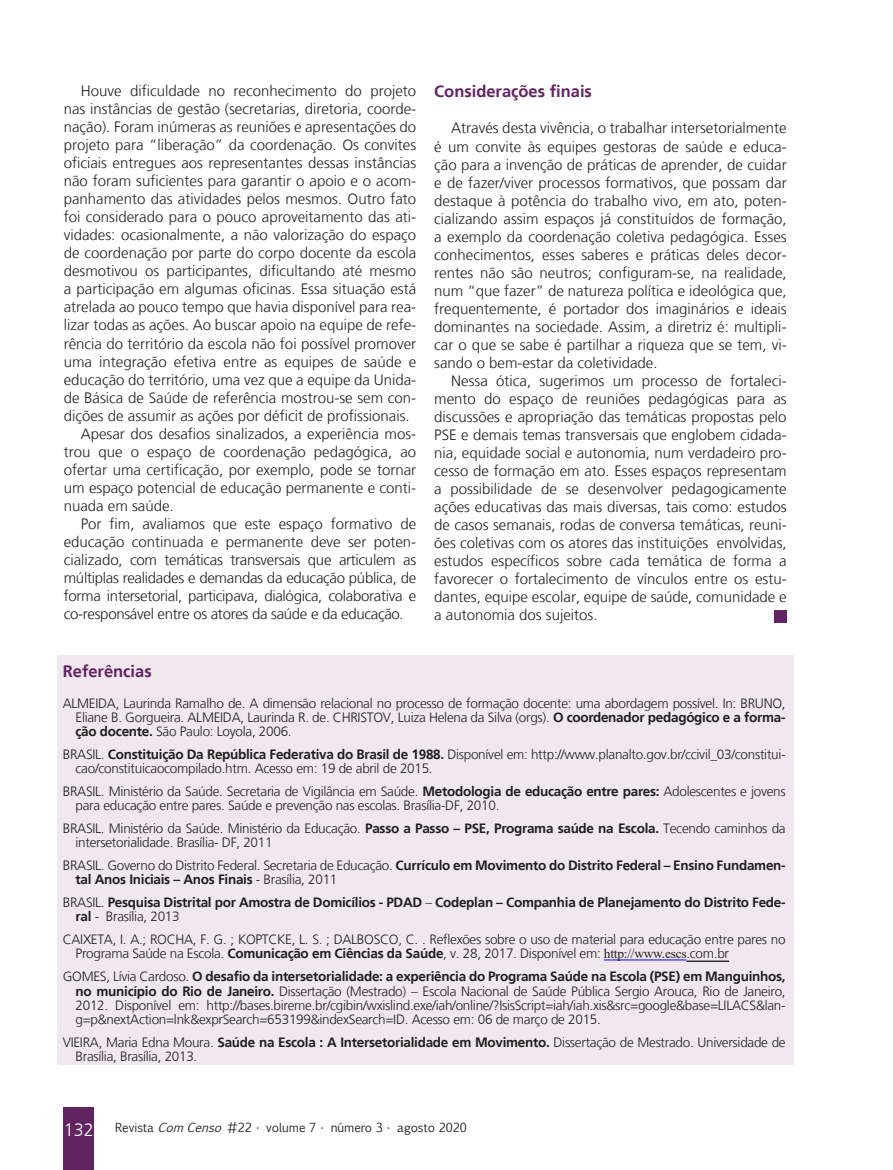
<style>
.page{position:relative;width:893px;height:1170px;background:#fff}
.page>*{position:absolute;margin:0;border:0;box-sizing:border-box;transform-origin:0 0}
.Subtítulo_ROXO_RELAT{font:700 16.5px "Frutiger LT";color:#622362}
.Miolo__10{font:300 15px/18px "Frutiger LT";color:#231f20;text-align:justify}
.Referências__10{font:300 13.5px/14.2px "Frutiger LT";letter-spacing:-.02em;color:#231f20}
.Referências__10-2{font:700 13.5px/14.2px "Frutiger LT";letter-spacing:-.02em;color:#231f20}
.t1{font:12px "Euphemia CAS";color:#231f20}
.s1{font-weight:700}
.s2{font-weight:300}
.s3{font-family:"Times New Roman";font-weight:400}
.s4{font-family:"Frutiger LT";font-weight:300;font-size:18px;color:#fff}
.s5{font-style:italic}
</style>
<div class="page">
<div style="left:64px;top:1107px;width:30px;height:62px;background:#622362"></div>
<div style="left:774px;top:609px;width:13px;height:13px;background:#622362"></div>
<div style="left:57px;top:655px;width:737px;height:409px;background:#f1e7ee"></div>
<hr style="left:604px;top:959px;width:82px;height:1px;background:#00f">
<hr style="left:686px;top:960px;width:43px;height:1px;background:#231f20">
<p class="Miolo__10" style="left:64px;top:82px;width:354px;text-indent:17px">Houve dificuldade no reconhecimento do projeto nas instâncias de gestão (secretarias, diretoria, coorde&shy;nação). Foram inúmeras as reuniões e apresentações do projeto para “liberação” da coordenação. Os convites oficiais entregues aos representantes dessas instâncias não foram suficientes para garantir o apoio e o acom&shy;panhamento das atividades pelos mesmos. Outro fato foi considerado para o pouco aproveitamento das ati&shy;vidades: ocasionalmente, a não valorização do espaço de coordenação por parte do corpo docente da escola desmotivou os participantes, dificultando até mesmo a participação em algumas oficinas. Essa situação está atrelada ao pouco tempo que havia disponível para rea&shy;lizar todas as ações. Ao buscar apoio na equipe de refe&shy;rência do território da escola não foi possível promover uma integração efetiva entre as equipes de saúde e educação do território, uma vez que a equipe da Unida&shy;de Básica de Saúde de referência mostrou-se sem con&shy;dições de assumir as ações por déficit de profissionais.</p>
<p class="Miolo__10" style="left:64px;top:424px;width:354px;text-indent:17px">Apesar dos desafios sinalizados, a experiência mos&shy;trou que o espaço de coordenação pedagógica, ao ofertar uma certificação, por exemplo, pode se tornar um espaço potencial de educação permanente e conti&shy;nuada em saúde.</p>
<p class="Miolo__10" style="left:64px;top:514px;width:354px;text-indent:17px">Por fim, avaliamos que este espaço formativo de educação continuada e permanente deve ser poten&shy;cializado, com temáticas transversais que articulem as múltiplas realidades e demandas da educação pública, de forma intersetorial, participava, dialógica, colaborativa e co-responsável entre os atores da saúde e da educação.</p>
<p class="Subtítulo_ROXO_RELAT" style="left:434px;top:82px;width:159px">Considerações finais</p>
<p class="Miolo__10" style="left:434px;top:119px;width:354px;text-indent:17px">Através desta vivência, o trabalhar intersetorialmente é um convite às equipes gestoras de saúde e educa&shy;ção para a invenção de práticas de aprender, de cuidar e de fazer/viver processos formativos, que possam dar destaque à potência do trabalho vivo, em ato, poten&shy;cializando assim espaços já constituídos de formação, a exemplo da coordenação coletiva pedagógica. Esses conhecimentos, esses saberes e práticas deles decor&shy;rentes não são neutros; configuram-se, na realidade, num “que fazer” de natureza política e ideológica que, frequentemente, é portador dos imaginários e ideais dominantes na sociedade. Assim, a diretriz é: multipli&shy;car o que se sabe é partilhar a riqueza que se tem, vi&shy;sando o bem-estar da coletividade.</p>
<p class="Miolo__10" style="left:434px;top:371px;width:354px;text-indent:17px">Nessa ótica, sugerimos um processo de fortaleci&shy;mento do espaço de reuniões pedagógicas para as discussões e apropriação das temáticas propostas pelo PSE e demais temas transversais que englobem cidada&shy;nia, equidade social e autonomia, num verdadeiro pro&shy;cesso de formação em ato. Esses espaços representam a possibilidade de se desenvolver pedagogicamente ações educativas das mais diversas, tais como: estudos de casos semanais, rodas de conversa temáticas, reuni&shy;ões coletivas com os atores das instituições envolvidas, estudos específicos sobre cada temática de forma a favorecer o fortalecimento de vínculos entre os estu&shy;dantes, equipe escolar, equipe de saúde, comunidade e a autonomia dos sujeitos.</p>
<p class="Subtítulo_ROXO_RELAT" style="left:63px;top:661px;width:90px">Referências</p>
<p class="Referências__10" style="left:76px;top:696px;width:712px;text-align:justify;text-indent:-13px">ALMEIDA, Laurinda Ramalho de. A dimensão relacional no processo de formação docente: uma abordagem possível. In: BRUNO, Eliane B. Gorgueira. ALMEIDA, Laurinda R. de. CHRISTOV, Luiza Helena da Silva (orgs). <span class="s1">O coordenador pedagógico e a forma&shy;ção docente.</span> São Paulo: Loyola, 2006.</p>
<p class="Referências__10" style="left:76px;top:747px;width:712px;text-indent:-13px">BRASIL. <span class="s1">Constituição Da República Federativa do Brasil de 1988.</span> Disponível em: http://www.planalto.gov.br/ccivil_03/constitui&shy;cao/constituicaocompilado.htm. Acesso em: 19 de abril de 2015.</p>
<p class="Referências__10" style="left:76px;top:784px;width:712px;text-indent:-13px">BRASIL. Ministério da Saúde. Secretaria de Vigilância em Saúde. <span class="s1">Metodologia de educação entre pares:</span> Adolescentes e jovens para educação entre pares. Saúde e prevenção nas escolas. Brasília-DF, 2010.</p>
<p class="Referências__10" style="left:76px;top:821px;width:712px;text-indent:-13px">BRASIL. Ministério da Saúde. Ministério da Educação. <span class="s1">Passo a Passo – PSE, Programa saúde na Escola.</span> Tecendo caminhos da intersetorialidade. Brasília- DF, 2011</p>
<p class="Referências__10-2" style="left:76px;top:858px;width:712px;text-indent:-13px"><span class="s2">BRASIL. Governo do Distrito Federal. Secretaria de Educação.</span> Currículo em Movimento do Distrito Federal – Ensino Fundamen&shy;tal Anos Iniciais – Anos Finais <span class="s2">- Brasília, 2011</span></p>
<p class="Referências__10-2" style="left:76px;top:895px;width:712px;text-indent:-13px"><span class="s2">BRASIL.</span> Pesquisa Distrital por Amostra de Domicílios - PDAD <span class="s2">–</span> Codeplan – Companhia de Planejamento do Distrito Fede&shy;ral <span class="s2">- Brasília, 2013</span></p>
<p class="Referências__10" style="left:76px;top:932px;width:712px;text-indent:-13px">CAIXETA, I. A.; ROCHA, F. G. ; KOPTCKE, L. S. ; DALBOSCO, C. . Reflexões sobre o uso de material para educação entre pares no<br>Programa Saúde na Escola. <span class="s1">Comunicação em Ciências da Saúde</span>, v. 28, 2017. Disponível em: <span class="s3">http://www.escs</span>.com.br</p>
<p class="Referências__10" style="left:76px;top:969px;width:712px;text-align:justify;text-indent:-13px">GOMES, Lívia Cardoso. <span class="s1">O desafio da intersetorialidade: a experiência do Programa Saúde na Escola (PSE) em Manguinhos, no município do Rio de Janeiro.</span> Dissertação (Mestrado) – Escola Nacional de Saúde Pública Sergio Arouca, Rio de Janeiro, 2012. Disponível em: http://bases.bireme.br/cgibin/wxislind.exe/iah/online/?IsisScript=iah/iah.xis&amp;src=google&amp;base=LILACS&amp;lan&shy;g=p&amp;nextAction=lnk&amp;exprSearch=653199&amp;indexSearch=ID. Acesso em: 06 de março de 2015.</p>
<p class="Referências__10" style="left:76px;top:1035px;width:712px;text-indent:-13px">VIEIRA, Maria Edna Moura. <span class="s1">Saúde na Escola : A Intersetorialidade em Movimento.</span> Dissertação de Mestrado. Universidade de<br>Brasília, Brasília, 2013.</p>
<p class="t1" style="left:64px;top:1119px;width:404px"><span class="s4">132</span> Revista <span class="s5">ComCenso</span> #22 • volume 7 • número 3 • agosto 2020</p>
</div>
